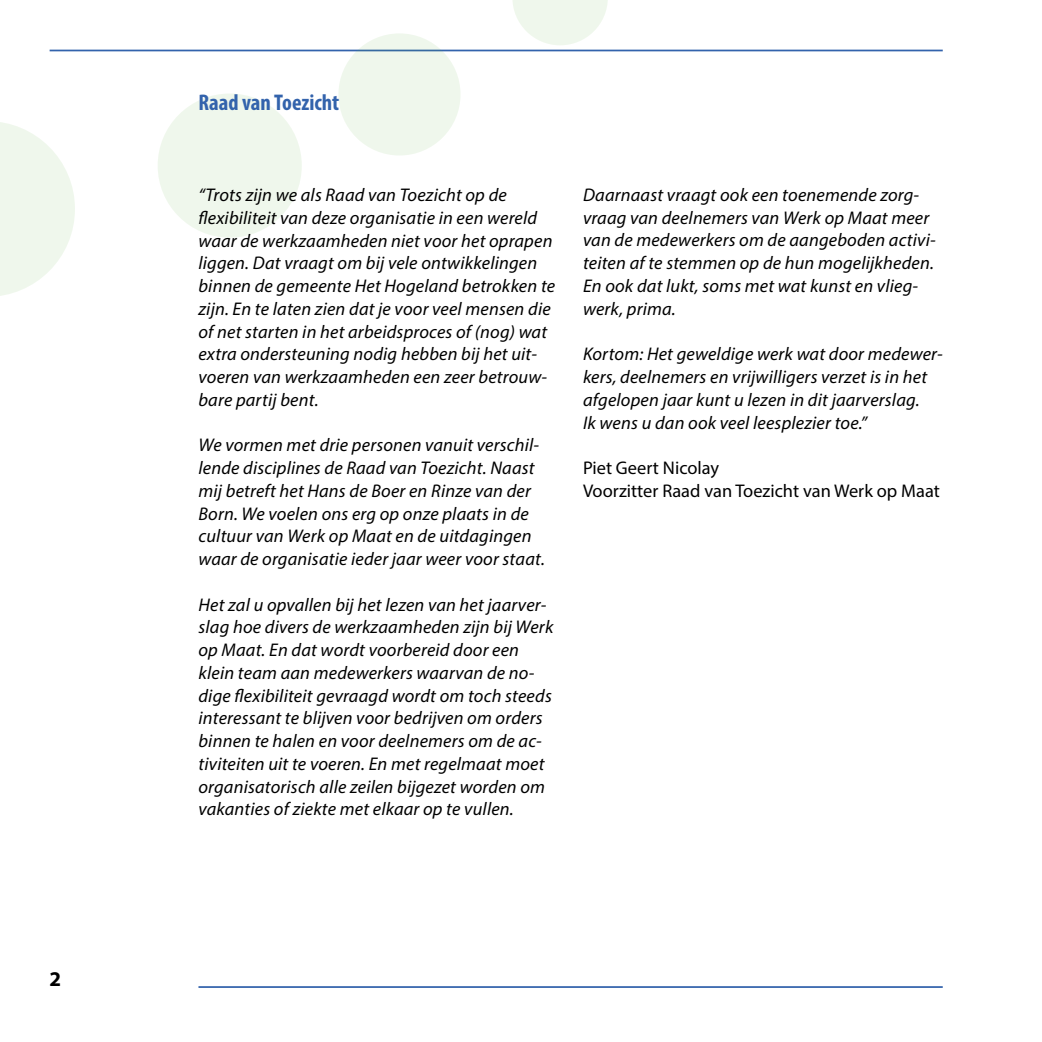
<style>
.page{position:relative;width:1042px;height:1042px;background:#fff}
.page>*{position:absolute;margin:0;border:0;box-sizing:border-box;transform-origin:0 0}
.t1{font:700 condensed 22.75px "Myriad Pro";color:#3363ac}
.t2{font:700 21px "Myriad Pro";color:#000}
.t3{font:italic 18.38px/22.8px "Myriad Pro";letter-spacing:.01em;color:#000}
.t4{font:18.38px/22.8px "Myriad Pro";color:#000}
</style>
<div class="page">
<hr style="left:50px;top:50px;width:893px;height:1px;background:#3363ac">
<hr style="left:198px;top:986px;width:745px;height:2px;background:#3363ac">
<svg style="left:0;top:122px;width:75px;height:174px"></svg>
<div style="left:158px;top:93px;width:144px;height:145px;background:#eff7ec;border-radius:50%"></div>
<div style="left:338px;top:33px;width:122px;height:122px;background:#eff7ec;border-radius:50%"></div>
<svg style="left:513px;top:0;width:95px;height:45px"></svg>
<p class="t2" style="left:50px;top:965px;width:13px">2</p>
<p class="t1" style="left:198px;top:88px;width:142px">Raad van Toezicht</p>
<p class="t3" style="left:198px;top:183px;width:358px">“Trots zijn we als Raad van Toezicht op de flexibiliteit van deze organisatie in een wereld waar de werkzaamheden niet voor het oprapen liggen. Dat vraagt om bij vele ontwikkelingen binnen de gemeente Het Hogeland betrokken te zijn. En te laten zien dat je voor veel mensen die of net starten in het arbeidsproces of (nog) wat extra ondersteuning nodig hebben bij het uit&shy;voeren van werkzaamheden een zeer betrouw&shy;bare partij bent.</p>
<p class="t3" style="left:198px;top:433px;width:348px">We vormen met drie personen vanuit verschil&shy;lende disciplines de Raad van Toezicht. Naast mij betreft het Hans de Boer en Rinze van der Born. We voelen ons erg op onze plaats in de cultuur van Werk op Maat en de uitdagingen waar de organisatie ieder jaar weer voor staat.</p>
<p class="t3" style="left:198px;top:593px;width:356px">Het zal u opvallen bij het lezen van het jaarver&shy;slag hoe divers de werkzaamheden zijn bij Werk op Maat. En dat wordt voorbereid door een klein team aan medewerkers waarvan de no&shy;dige flexibiliteit gevraagd wordt om toch steeds interessant te blijven voor bedrijven om orders binnen te halen en voor deelnemers om de ac&shy;tiviteiten uit te voeren. En met regelmaat moet organisatorisch alle zeilen bijgezet worden om vakanties of ziekte met elkaar op te vullen.</p>
<p class="t3" style="left:583px;top:183px;width:354px">Daarnaast vraagt ook een toenemende zorg&shy;vraag van deelnemers van Werk op Maat meer van de medewerkers om de aangeboden activi&shy;teiten af te stemmen op de hun mogelijkheden.<br>En ook dat lukt, soms met wat kunst en vlieg&shy;werk, prima.</p>
<p class="t3" style="left:583px;top:342px;width:361px">Kortom: Het geweldige werk wat door medewer&shy;kers, deelnemers en vrijwilligers verzet is in het afgelopen jaar kunt u lezen in dit jaarverslag.<br>Ik wens u dan ook veel leesplezier toe.”</p>
<p class="t4" style="left:583px;top:456px;width:358px">Piet Geert Nicolay<br>Voorzitter Raad van Toezicht van Werk op Maat</p>
</div>
